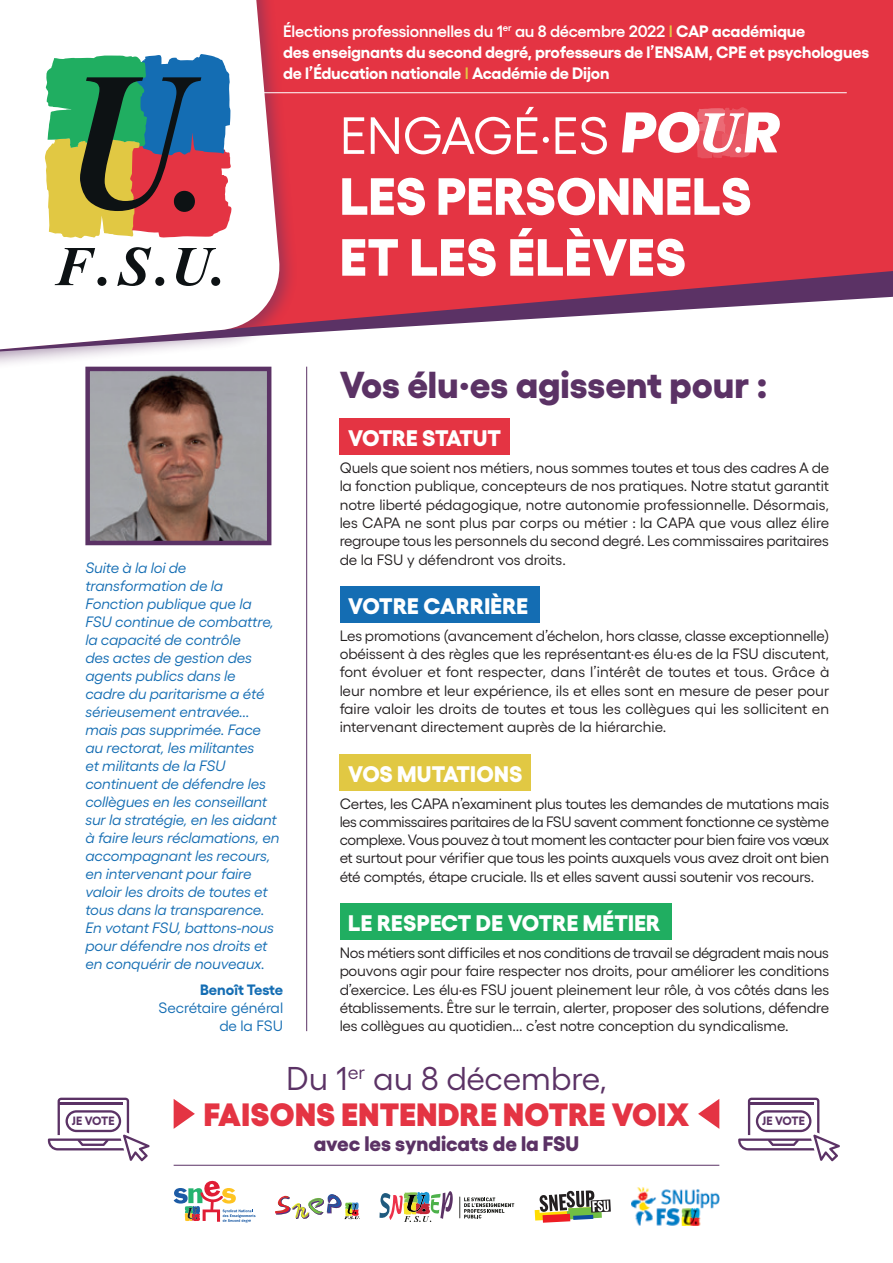
<style>
.page{position:relative;width:893px;height:1263px;background:#fff}
.page>*{position:absolute;margin:0;border:0;box-sizing:border-box;transform-origin:0 0}
.t1{font:800 52.2px/60.9px "Gellix";color:#fff}
.t2{font:52.2px "Gellix";letter-spacing:-.01em;color:#fff}
.t3{font:800 37.5px "Gellix";letter-spacing:-.005em;color:#5b3265}
.t4{font:33px "Gellix";color:#5b3265}
.t5{font:900 32.25px "Gellix";letter-spacing:.01em;color:#e43443}
.t6{font:800 22.5px "Gellix";color:#fff}
.t7{font:800 22.5px "Gellix";letter-spacing:-.02em;color:#fff}
.t8{font:800 21px "Gellix";letter-spacing:-.005em;color:#5b3265}
.t9{font:700 19.5px "Gellix";letter-spacing:.01em;color:#fff}
.t10{font:700 19.35px "Gellix";color:#fff}
.t11{font:700 16.5px/21px "Gellix";letter-spacing:-.01em;color:#fff}
.t12{font:15px/18.3px "Gellix";letter-spacing:-.01em;color:#231f20;text-align:justify}
.t13{font:italic 15px/18px "Gellix";letter-spacing:-.01em;color:#146db3}
.t14{font:15px/18px "Gellix";color:#146db3;text-align:right}
.t15{font:700 15px "Gellix";color:#146db3}
.t16{font:700 12px "Gellix";letter-spacing:-.015em;color:#5b3265}
.s1{font-weight:600}
.s2{font-weight:600;color:#e1c843}
</style>
<div class="page">
<svg style="left:299px;top:0;width:594px;height:334px;fill:#e43443"></svg>
<div style="left:0;top:0;width:299px;height:370px;background:#5b3265;opacity:.5"></div>
<svg style="left:0;top:0;width:282px;height:351px"></svg>
<svg style="left:55px;top:248px;width:51px;height:38px"></svg>
<svg style="left:117px;top:247px;width:47px;height:39px"></svg>
<svg style="left:176px;top:248px;width:44px;height:38px"></svg>
<svg style="left:45px;top:54px;width:187px;height:185px"></svg>
<hr style="left:306px;top:367px;width:1px;height:664px;background:#5b3265">
<div style="left:340px;top:419px;width:170px;height:36px;background:#e43443"></div>
<div style="left:340px;top:586px;width:199px;height:36px;background:#146db3"></div>
<div style="left:340px;top:754px;width:191px;height:36px;background:#e1c843"></div>
<div style="left:340px;top:904px;width:331px;height:36px;background:#20ae61"></div>
<hr style="left:250px;top:92px;width:597px;height:1px;background:#fff">
<svg style="left:622px;top:107px;width:158px;height:51px"></svg>
<hr style="left:174px;top:1165px;width:545px;height:1px;background:#5b3265">
<svg style="left:174px;top:1099px;width:21px;height:30px"></svg>
<svg style="left:698px;top:1099px;width:21px;height:30px"></svg>
<svg style="left:48px;top:1098px;width:102px;height:64px"></svg>
<svg style="left:738px;top:1098px;width:102px;height:64px"></svg>
<svg style="left:459px;top:1196px;width:55px;height:22px"></svg>
<svg style="left:379px;top:1191px;width:74px;height:31px"></svg>
<svg style="left:275px;top:1194px;width:85px;height:25px"></svg>
<svg style="left:534px;top:1190px;width:77px;height:33px"></svg>
<img style="left:631px;top:1187px;width:88px;height:39px">
<svg style="left:174px;top:1180px;width:81px;height:42px"></svg>
<img style="left:90px;top:372px;width:176px;height:168px">
<div style="left:85px;top:367px;width:186px;height:178px;border:4px solid #5b3265"></div>
<p class="t11" style="left:283px;top:19px;width:587px"><span class="s1">Élections professionnelles du 1</span><sup>er</sup> <span class="s1">au 8 décembre 2022</span> <span class="s2">I</span> CAP académique<br>des enseignants du second degré, professeurs de l’ENSAM, CPE et psychologues de l’Éducation nationale <span class="s2">I</span> Académie de Dijon</p>
<h1 class="t2" style="left:340px;top:96px;width:271px">ENGAGÉ·ES</h1>
<p class="t13" style="left:85px;top:557px;width:196px">Suite à la loi de transformation de la<br>Fonction publique que la<br>FSU continue de combattre, la capacité de contrôle<br>des actes de gestion des agents publics dans le<br>cadre du paritarisme a été sérieusement entravée... mais pas supprimée. Face au rectorat, les militantes<br>et militants de la FSU continuent de défendre les collègues en les conseillant sur la stratégie, en les aidant à faire leurs réclamations, en accompagnant les recours, en intervenant pour faire valoir les droits de toutes et tous dans la transparence.<br>En votant FSU, battons-nous pour défendre nos droits et en conquérir de nouveaux.</p>
<p class="t15" style="left:200px;top:978px;width:85px">Benoît Teste</p>
<p class="t14" style="left:159px;top:997px;width:126px">Secrétaire général de la FSU</p>
<h3 class="t9" style="left:621px;top:157px;width:160px">LES PERSONNELS</h3>
<p class="t10" style="left:621px;top:180px;width:103px">LES ÉLÈVES</p>
<h1 class="t1" style="left:340px;top:160px;width:413px">LES PERSONNELS<br>ET LES ÉLÈVES</h1>
<h2 class="t3" style="left:340px;top:354px;width:429px">Vos élu·es agissent pour :</h2>
<h3 class="t7" style="left:348px;top:420px;width:155px">VOTRE STATUT</h3>
<p class="t12" style="left:340px;top:457px;width:491px">Quels que soient nos métiers, nous sommes toutes et tous des cadres A de la fonction publique, concepteurs de nos pratiques. Notre statut garantit notre liberté pédagogique, notre autonomie professionnelle. Désormais, les CAPA ne sont plus par corps ou métier : la CAPA que vous allez élire regroupe tous les personnels du second degré. Les commissaires paritaires de la FSU y défendront vos droits.</p>
<h3 class="t6" style="left:348px;top:588px;width:181px">VOTRE CARRIÈRE</h3>
<p class="t12" style="left:340px;top:625px;width:491px">Les promotions (avancement d’échelon, hors classe, classe exceptionnelle) obéissent à des règles que les représentant·es élu·es de la FSU discutent, font évoluer et font respecter, dans l’intérêt de toutes et tous. Grâce à leur nombre et leur expérience, ils et elles sont en mesure de peser pour faire valoir les droits de toutes et tous les collègues qui les sollicitent en intervenant directement auprès de la hiérarchie.</p>
<h3 class="t6" style="left:348px;top:755px;width:176px">VOS MUTATIONS</h3>
<p class="t12" style="left:340px;top:793px;width:491px">Certes, les CAPA n’examinent plus toutes les demandes de mutations mais les commissaires paritaires de la FSU savent comment fonctionne ce système complexe. Vous pouvez à tout moment les contacter pour bien faire vos vœux et surtout pour vérifier que tous les points auxquels vous avez droit ont bien été comptés, étape cruciale. Ils et elles savent aussi soutenir vos recours.</p>
<h3 class="t6" style="left:348px;top:905px;width:314px">LE RESPECT DE VOTRE MÉTIER</h3>
<p class="t12" style="left:340px;top:942px;width:491px">Nos métiers sont difficiles et nos conditions de travail se dégradent mais nous pouvons agir pour faire respecter nos droits, pour améliorer les conditions d’exercice. Les élu·es FSU jouent pleinement leur rôle, à vos côtés dans les établissements. Être sur le terrain, alerter, proposer des solutions, défendre les collègues au quotidien... c’est notre conception du syndicalisme.</p>
<h3 class="t4" style="left:286px;top:1053px;width:322px">Du 1<sup>er</sup> au 8 décembre,</h3>
<h3 class="t5" style="left:204px;top:1088px;width:487px">FAISONS ENTENDRE NOTRE VOIX</h3>
<h3 class="t8" style="left:314px;top:1127px;width:267px">avec les syndicats de la FSU</h3>
<p class="t16" style="left:72px;top:1111px;width:44px">JE VOTE</p>
<p class="t16" style="left:762px;top:1111px;width:44px">JE VOTE</p>
</div>
